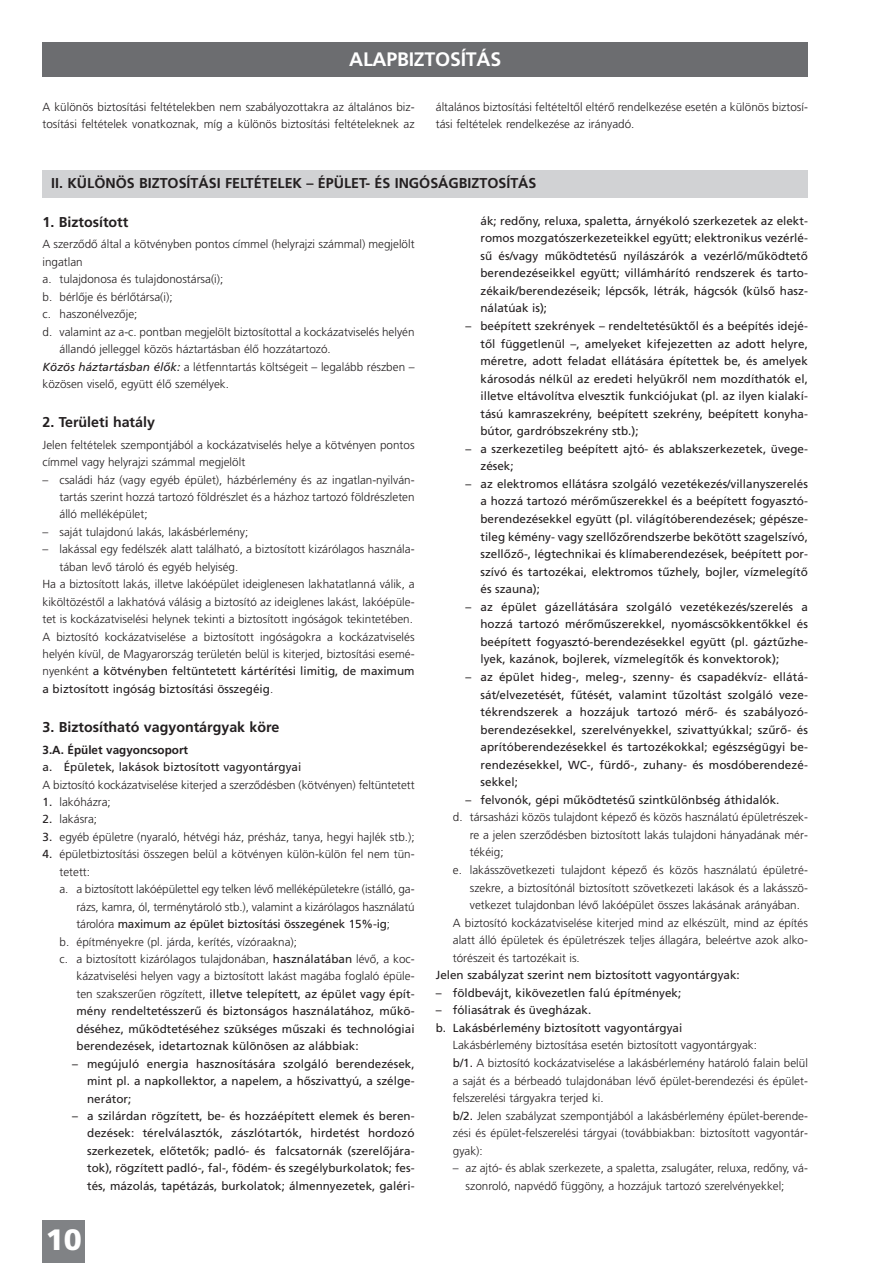
<style>
.page{position:relative;width:893px;height:1263px;background:#fff}
.page>*{position:absolute;margin:0;border:0;box-sizing:border-box;transform-origin:0 0}
.t1{font:700 29.4px "Frutiger M";color:#fff}
.t2{font:19.5px "Frutiger M Medium";letter-spacing:-.01em;color:#fff}
.t3{font:14.25px "Frutiger M Medium";color:#231f20}
.t4{font:11.7px/17.5px "Frutiger M Light";color:#231f20}
.t5{font:11.7px/17.5px "Frutiger M";color:#231f20;text-align:justify}
.t6{font:11.7px "Frutiger M Medium";color:#231f20}
.s1{font-family:"Frutiger M";font-style:italic}
.s2{font-family:"Frutiger M Light"}
.s3{font-family:"Frutiger M"}
</style>
<div class="page">
<div style="left:43px;top:1220px;width:42px;height:43px;background:#808285"></div>
<div style="left:43px;top:43px;width:765px;height:34px;background:#6c6d70"></div>
<div style="left:43px;top:170px;width:765px;height:28px;background:#d1d2d4"></div>
<h2 class="t2" style="left:349px;top:52px;width:154px">ALAPBIZTOSÍTÁS</h2>
<p class="t4" style="left:43px;top:99px;width:374px">A különös biztosítási feltételekben nem szabályozottakra az általános biz&shy;tosítási feltételek vonatkoznak, míg a különös biztosítási feltételeknek az</p>
<p class="t4" style="left:436px;top:99px;width:374px">általános biztosítási feltételtől eltérő rendelkezése esetén a különös biztosí&shy;tási feltételek rendelkezése az irányadó.</p>
<p class="t3" style="left:51px;top:177px;width:487px">II. KÜLÖNÖS BIZTOSÍTÁSI FELTÉTELEK – ÉPÜLET- ÉS INGÓSÁGBIZTOSÍTÁS</p>
<p class="t3" style="left:43px;top:216px;width:87px">1. Biztosított</p>
<p class="t4" style="left:43px;top:236px;width:374px">A szerződő által a kötvényben pontos címmel (helyrajzi számmal) megjelölt</p>
<p class="t4" style="left:43px;top:254px;width:42px">ingatlan</p>
<p class="t4" style="left:43px;top:271px;width:182px">a. tulajdonosa és tulajdonostársa(i);</p>
<p class="t4" style="left:43px;top:289px;width:132px">b. bérlője és bérlőtársa(i);</p>
<p class="t4" style="left:43px;top:306px;width:96px">c. haszonélvezője;</p>
<p class="t4" style="left:43px;top:324px;width:374px">d. valamint az a-c. pontban megjelölt biztosítottal a kockázatviselés helyén</p>
<p class="t4" style="left:60px;top:341px;width:273px">állandó jelleggel közös háztartásban élő hozzátartozó.</p>
<p class="t4" style="left:43px;top:359px;width:374px"><span class="s1">Közös háztartásban élők:</span> a létfenntartás költségeit – legalább részben –</p>
<p class="t4" style="left:43px;top:376px;width:188px">közösen viselő, együtt élő személyek.</p>
<p class="t3" style="left:43px;top:416px;width:114px">2. Területi hatály</p>
<p class="t4" style="left:43px;top:437px;width:374px">Jelen feltételek szempontjából a kockázatviselés helye a kötvényen pontos címmel vagy helyrajzi számmal megjelölt</p>
<p class="t4" style="left:60px;top:472px;width:357px;text-align:justify;text-indent:-17px">– családi ház (vagy egyéb épület), házbérlemény és az ingatlan-nyilván&shy;tartás szerint hozzá tartozó földrészlet és a házhoz tartozó földrészleten álló melléképület;</p>
<p class="t4" style="left:43px;top:524px;width:207px">– saját tulajdonú lakás, lakásbérlemény;</p>
<p class="t4" style="left:43px;top:541px;width:374px">– lakással egy fedélszék alatt található, a biztosított kizárólagos használa-</p>
<p class="t4" style="left:60px;top:559px;width:180px">tában levő tároló és egyéb helyiség.</p>
<p class="t4" style="left:43px;top:576px;width:374px">Ha a biztosított lakás, illetve lakóépület ideiglenesen lakhatatlanná válik, a</p>
<p class="t4" style="left:43px;top:594px;width:374px">kiköltözéstől a lakhatóvá válásig a biztosító az ideiglenes lakást, lakóépüle-</p>
<p class="t4" style="left:43px;top:611px;width:372px">tet is kockázatviselési helynek tekinti a biztosított ingóságok tekintetében.</p>
<p class="t4" style="left:43px;top:629px;width:374px">A biztosító kockázatviselése a biztosított ingóságokra a kockázatviselés</p>
<p class="t4" style="left:43px;top:646px;width:374px">helyén kívül, de Magyarország területén belül is kiterjed, biztosítási esemé-</p>
<p class="t5" style="left:43px;top:664px;width:374px"><span class="s2">nyenként</span> a kötvényben feltüntetett kártérítési limitig, de maximum a biztosított ingóság biztosítási összegéig<span class="s2">.</span></p>
<p class="t3" style="left:43px;top:721px;width:238px">3. Biztosítható vagyontárgyak köre</p>
<p class="t6" style="left:43px;top:745px;width:147px">3.A. Épület vagyoncsoport</p>
<p class="t5" style="left:43px;top:759px;width:260px">a. Épületek, lakások biztosított vagyontárgyai</p>
<p class="t4" style="left:43px;top:776px;width:374px">A biztosító kockázatviselése kiterjed a szerződésben (kötvényen) feltüntetett</p>
<p class="t4" style="left:43px;top:794px;width:70px"><span class="s3">1.</span> lakóházra;</p>
<p class="t4" style="left:43px;top:811px;width:56px"><span class="s3">2.</span> lakásra;</p>
<p class="t4" style="left:43px;top:829px;width:374px"><span class="s3">3.</span> egyéb épületre (nyaraló, hétvégi ház, présház, tanya, hegyi hajlék stb.);</p>
<p class="t4" style="left:43px;top:846px;width:374px"><span class="s3">4.</span> épületbiztosítási összegen belül a kötvényen külön-külön fel nem tün-</p>
<p class="t4" style="left:60px;top:864px;width:32px">tetett:</p>
<p class="t4" style="left:60px;top:881px;width:357px">a. a biztosított lakóépülettel egy telken lévő melléképületekre (istálló, ga-</p>
<p class="t4" style="left:77px;top:899px;width:340px">rázs, kamra, ól, terménytároló stb.), valamint a kizárólagos használatú</p>
<p class="t5" style="left:77px;top:916px;width:315px"><span class="s2">tárolóra</span> maximum az épület biztosítási összegének 15%-ig<span class="s2">;</span></p>
<p class="t4" style="left:60px;top:933px;width:239px">b. építményekre (pl. járda, kerítés, vízóraakna);</p>
<p class="t4" style="left:60px;top:951px;width:357px">c. a biztosított kizárólagos tulajdonában, <span class="s3">használatában</span> lévő, a koc-</p>
<p class="t4" style="left:77px;top:968px;width:340px">kázatviselési helyen vagy a biztosított lakást magába foglaló épüle-</p>
<p class="t5" style="left:77px;top:986px;width:340px"><span class="s2">ten szakszerűen rögzített,</span> illetve telepített, az épület vagy épít&shy;mény rendeltetésszerű és biztonságos használatához, műkö&shy;déséhez, működtetéséhez szükséges műszaki és technológiai berendezések, idetartoznak különösen az alábbiak:</p>
<p class="t5" style="left:87px;top:1056px;width:329px;text-indent:-15px">– megújuló energia hasznosítására szolgáló berendezések, mint pl. a napkollektor, a napelem, a hőszivattyú, a szélge&shy;nerátor;</p>
<p class="t5" style="left:87px;top:1108px;width:329px;text-indent:-15px">– a szilárdan rögzített, be- és hozzáépített elemek és beren&shy;dezések: térelválasztók, zászlótartók, hirdetést hordozó szerkezetek, előtetők; padló- és falcsatornák (szerelőjára&shy;tok), rögzített padló-, fal-, födém- és szegélyburkolatok; fes&shy;tés, mázolás, tapétázás, burkolatok; álmennyezetek, galéri-</p>
<p class="t5" style="left:480px;top:213px;width:329px">ák; redőny, reluxa, spaletta, árnyékoló szerkezetek az elekt&shy;romos mozgatószerkezeteikkel együtt; elektronikus vezérlé&shy;sű és/vagy működtetésű nyílászárók a vezérlő/működtető berendezéseikkel együtt; villámhárító rendszerek és tarto&shy;zékaik/berendezéseik; lépcsők, létrák, hágcsók (külső hasz&shy;nálatúak is);</p>
<p class="t5" style="left:480px;top:318px;width:329px;text-indent:-15px">– beépített szekrények – rendeltetésüktől és a beépítés idejé&shy;től függetlenül –, amelyeket kifejezetten az adott helyre, méretre, adott feladat ellátására építettek be, és amelyek károsodás nélkül az eredeti helyükről nem mozdíthatók el, illetve eltávolítva elvesztik funkciójukat (pl. az ilyen kialakí&shy;tású kamraszekrény, beépített szekrény, beépített konyha&shy;bútor, gardróbszekrény stb.);</p>
<p class="t5" style="left:480px;top:441px;width:329px;text-indent:-15px">– a szerkezetileg beépített ajtó- és ablakszerkezetek, üvege&shy;zések;</p>
<p class="t5" style="left:480px;top:476px;width:329px;text-indent:-15px">– az elektromos ellátásra szolgáló vezetékezés/villanyszerelés a hozzá tartozó mérőműszerekkel és a beépített fogyasztó&shy;berendezésekkel együtt (pl. világítóberendezések; gépésze&shy;tileg kémény- vagy szellőzőrendszerbe bekötött szagelszívó, szellőző-, légtechnikai és klímaberendezések, beépített por&shy;szívó és tartozékai, elektromos tűzhely, bojler, vízmelegítő és szauna);</p>
<p class="t5" style="left:480px;top:599px;width:329px;text-indent:-15px">– az épület gázellátására szolgáló vezetékezés/szerelés a hozzá tartozó mérőműszerekkel, nyomáscsökkentőkkel és beépített fogyasztó-berendezésekkel együtt (pl. gáztűzhe&shy;lyek, kazánok, bojlerek, vízmelegítők és konvektorok);</p>
<p class="t5" style="left:480px;top:669px;width:329px;text-indent:-15px">– az épület hideg-, meleg-, szenny- és csapadékvíz- ellátá&shy;sát/elvezetését, fűtését, valamint tűzoltást szolgáló veze&shy;tékrendszerek a hozzájuk tartozó mérő- és szabályozó&shy;berendezésekkel, szerelvényekkel, szivattyúkkal; szűrő- és aprítóberendezésekkel és tartozékokkal; egészségügyi be&shy;rendezésekkel, WC-, fürdő-, zuhany- és mosdóberendezé&shy;sekkel;</p>
<p class="t5" style="left:466px;top:792px;width:315px">– felvonók, gépi működtetésű szintkülönbség áthidalók.</p>
<p class="t4" style="left:453px;top:809px;width:357px">d. társasházi közös tulajdont képező és közös használatú épületrészek-</p>
<p class="t4" style="left:470px;top:827px;width:340px">re a jelen szerződésben biztosított lakás tulajdoni hányadának mér-</p>
<p class="t4" style="left:470px;top:844px;width:35px">tékéig;</p>
<p class="t4" style="left:453px;top:862px;width:357px">e. lakásszövetkezeti tulajdont képező és közös használatú épületré-</p>
<p class="t4" style="left:470px;top:879px;width:340px">szekre, a biztosítónál biztosított szövetkezeti lakások és a lakásszö-</p>
<p class="t4" style="left:470px;top:897px;width:332px">vetkezet tulajdonban lévő lakóépület összes lakásának arányában.</p>
<p class="t4" style="left:453px;top:915px;width:357px">A biztosító kockázatviselése kiterjed mind az elkészült, mind az építés</p>
<p class="t4" style="left:453px;top:932px;width:357px">alatt álló épületek és épületrészek teljes állagára, beleértve azok alko-</p>
<p class="t4" style="left:453px;top:950px;width:129px">tórészeit és tartozékait is.</p>
<p class="t5" style="left:436px;top:967px;width:305px">Jelen szabályzat szerint nem biztosított vagyontárgyak:</p>
<p class="t5" style="left:436px;top:985px;width:247px">– földbevájt, kikövezetlen falú építmények;</p>
<p class="t5" style="left:436px;top:1002px;width:248px">– fóliasátrak és üvegházak.<br>b. Lakásbérlemény biztosított vagyontárgyai</p>
<p class="t4" style="left:453px;top:1037px;width:357px">Lakásbérlemény biztosítása esetén biztosított vagyontárgyak:<br><span class="s3">b/1.</span> A biztosító kockázatviselése a lakásbérlemény határoló falain belül a saját és a bérbeadó tulajdonában lévő épület-berendezési és épület&shy;felszerelési tárgyakra terjed ki.<br><span class="s3">b/2.</span> Jelen szabályzat szempontjából a lakásbérlemény épület-berende&shy;zési és épület-felszerelési tárgyai (továbbiakban: biztosított vagyontár&shy;gyak):</p>
<p class="t4" style="left:466px;top:1160px;width:344px;text-indent:-13px">– az ajtó- és ablak szerkezete, a spaletta, zsalugáter, reluxa, redőny, vá&shy;szonroló, napvédő függöny, a hozzájuk tartozó szerelvényekkel;</p>
<h1 class="t1" style="left:46px;top:1227px;width:38px">10</h1>
</div>
